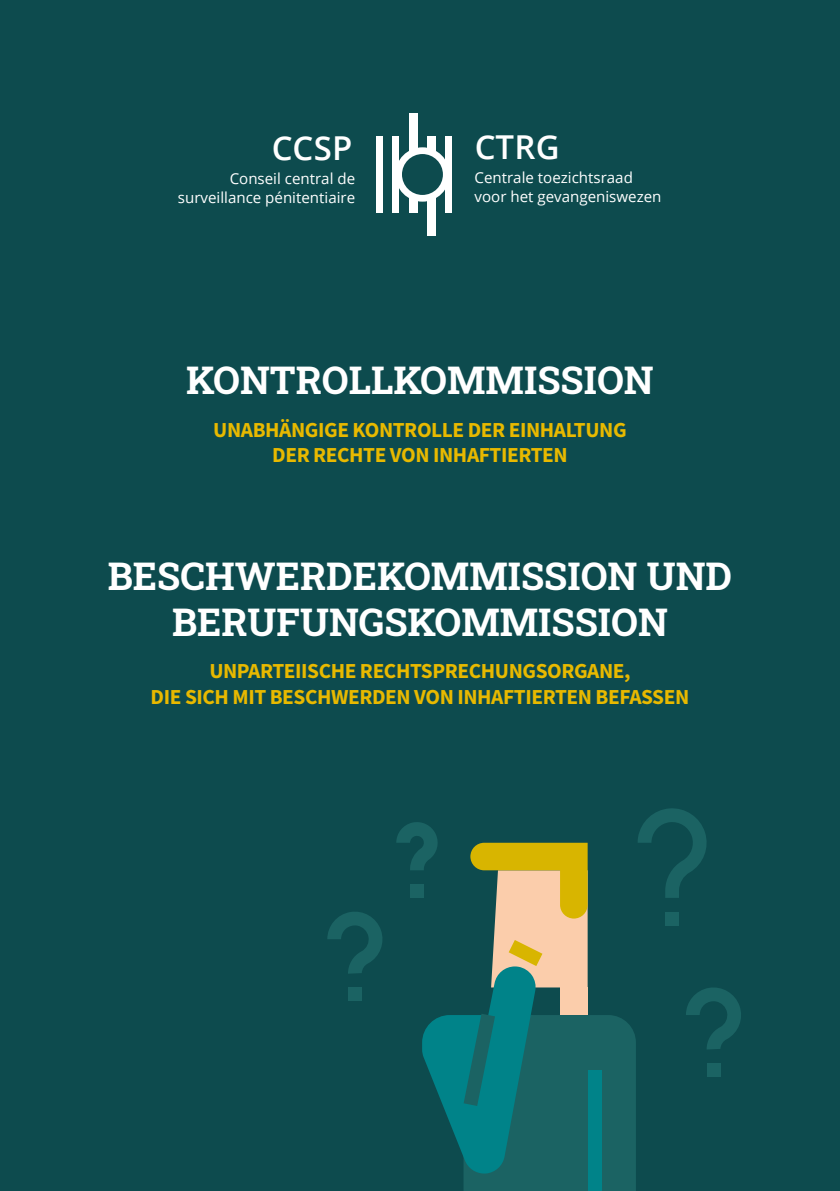
<style>
.page{position:relative;width:840px;height:1191px;background:#fff}
.page>*{position:absolute;margin:0;border:0;box-sizing:border-box;transform-origin:0 0}
.t1{font:700 38px/45.6px "Roboto Slab";color:#fff;text-align:center}
.t2{font:600 33px "Open Sans";letter-spacing:.01em;color:#fff}
.t3{font:700 21.4px/25.6px "Source Sans Pro";letter-spacing:-.02em;color:#e8b900;text-align:center}
.t4{font:15px/19px "Open Sans";color:#fff;text-align:right}
</style>
<div class="page">
<div style="left:0;top:0;width:839px;height:1191px;background:#0d4b4e"></div>
<svg style="left:327px;top:912px;width:55px;height:61px"></svg>
<div style="left:348px;top:987px;width:13px;height:14px;background:#1b6363"></div>
<svg style="left:396px;top:808px;width:344px;height:383px"></svg>
<div style="left:410px;top:883px;width:13px;height:14px;background:#1b6363"></div>
<div style="left:375px;top:136px;width:7px;height:77px;background:#fff"></div>
<div style="left:392px;top:136px;width:7px;height:77px;background:#fff"></div>
<div style="left:409px;top:113px;width:8px;height:39px;background:#fff"></div>
<div style="left:409px;top:196px;width:8px;height:17px;background:#fff"></div>
<div style="left:427px;top:136px;width:8px;height:16px;background:#fff"></div>
<div style="left:427px;top:196px;width:8px;height:39px;background:#fff"></div>
<div style="left:445px;top:136px;width:7px;height:77px;background:#fff"></div>
<svg style="left:399px;top:147px;width:46px;height:55px"></svg>
<h2 class="t2" style="left:271px;top:125px;width:82px">CCSP</h2>
<p class="t4" style="left:178px;top:168px;width:179px">Conseil central de surveillance pénitentiaire</p>
<h2 class="t2" style="left:474px;top:124px;width:87px">CTRG</h2>
<p class="t4" style="left:474px;top:168px;width:188px;text-align:left">Centrale toezichtsraad voor het gevangeniswezen</p>
<h1 class="t1" style="left:186px;top:356px;width:469px">KONTROLLKOMMISSION</h1>
<p class="t3" style="left:213px;top:416px;width:414px">UNABHÄNGIGE KONTROLLE DER EINHALTUNG<br>DER RECHTE VON INHAFTIERTEN</p>
<h1 class="t1" style="left:108px;top:552px;width:625px">BESCHWERDEKOMMISSION UND<br>BERUFUNGSKOMMISSION</h1>
<p class="t3" style="left:150px;top:658px;width:540px">UNPARTEIISCHE RECHTSPRECHUNGSORGANE,<br>DIE SICH MIT BESCHWERDEN VON INHAFTIERTEN BEFASSEN</p>
</div>
